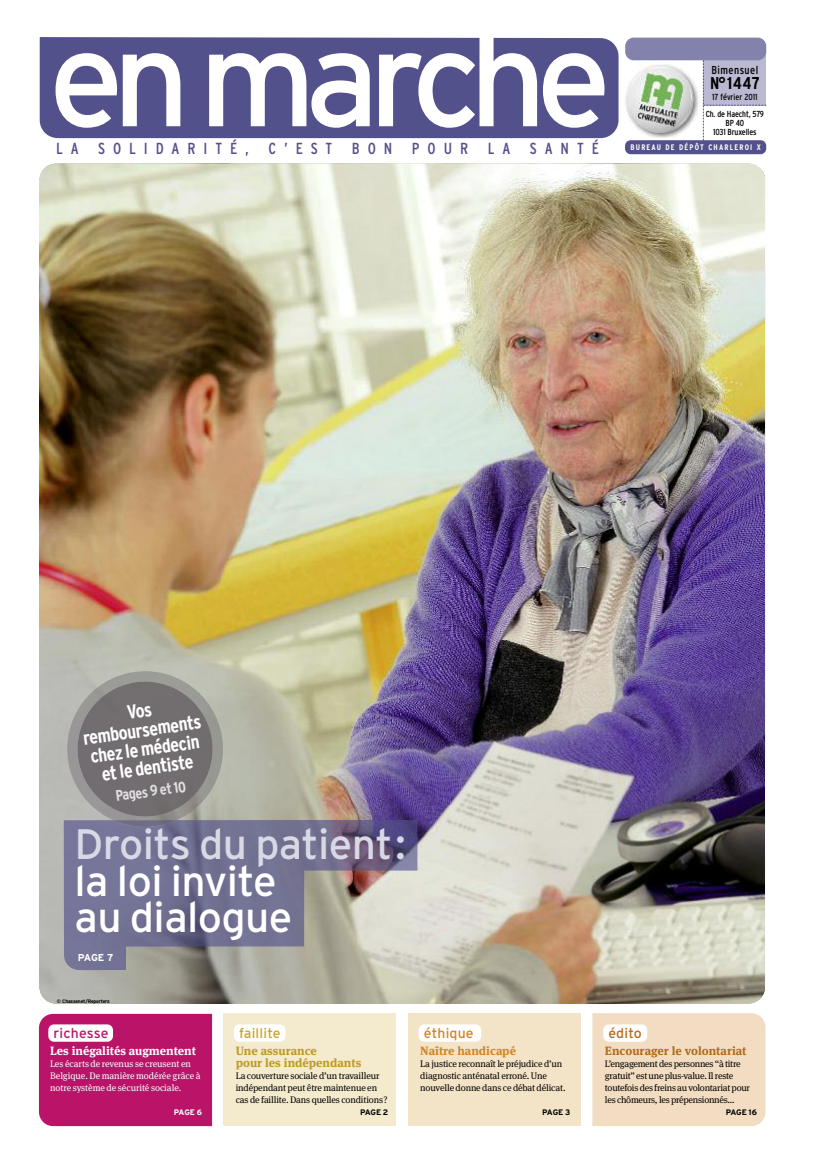
<style>
.page{position:relative;width:823px;height:1163px;background:#fff}
.page>*{position:absolute;margin:0;border:0;box-sizing:border-box;transform-origin:0 0}
.t1{font:136.3px "Interstate";letter-spacing:-.085em;color:#fff}
.t2{font:42.5px/36.4px "Interstate";letter-spacing:-.015em;color:#fff}
.t3{font:42.5px "Interstate";letter-spacing:-.015em;color:#d9d9e6}
.t4{font:700 condensed 19.5px/19px "Interstate";color:#fff;text-align:center}
.t5{font:700 condensed 17.1px "Interstate";color:#000}
.t6{font:condensed 16px "Interstate";letter-spacing:.495em;color:#53518c}
.t7{font:700 condensed 15.3px "Interstate";color:#e0dfe0}
.t8{font:14px "Interstate";letter-spacing:.015em;color:#ba1469}
.t9{font:14px "Interstate";letter-spacing:.015em;color:#cba326}
.t10{font:14px "Interstate";letter-spacing:.015em;color:#d28424}
.t11{font:14px "Interstate";letter-spacing:.015em;color:#b06c1d}
.t12{font:700 12px/12px "Meta Serif";color:#be9924}
.t13{font:700 12px "Meta Serif";color:#fff}
.t14{font:700 12px "Meta Serif";color:#b06c1d}
.t15{font:700 12px "Meta Serif";color:#d28424}
.t16{font:condensed 11.5px "Interstate";letter-spacing:.035em;color:#000}
.t17{font:700 10px "Interstate";color:#fff}
.t18{font:9.4px/12px "Meta Serif";letter-spacing:-.015em;color:#000}
.t19{font:9.4px/12px "Meta Serif";letter-spacing:-.005em;color:#fff}
.t20{font:condensed 8.7px/17px "Interstate";letter-spacing:-.015em;color:#000;text-align:center}
.t21{font:700 condensed 8px "Interstate";letter-spacing:.145em;color:#fff}
.t22{font:700 8px "Interstate";letter-spacing:-.03em;color:#000}
.t23{font:700 8px "Interstate";color:#fff}
.t24{font:700 5px "Interstate";letter-spacing:-.04em;color:#000}
</style>
<div class="page">
<img style="left:39px;top:163px;width:726px;height:840px;border-radius:17px">
<div style="left:39px;top:1013px;width:173px;height:112px;background:#ba1469"></div>
<div style="left:223px;top:1013px;width:173px;height:112px;background:#f4ebcf"></div>
<div style="left:408px;top:1013px;width:172px;height:112px;background:#f4e4c7"></div>
<div style="left:592px;top:1013px;width:173px;height:112px;background:#f3ddc2"></div>
<div style="left:48px;top:1024px;width:65px;height:17px;background:#fff;border-radius:6px"></div>
<div style="left:234px;top:1024px;width:51px;height:17px;background:#fff;border-radius:6px"></div>
<div style="left:418px;top:1024px;width:63px;height:17px;background:#fff;border-radius:6px"></div>
<div style="left:603px;top:1024px;width:44px;height:17px;background:#fff;border-radius:6px"></div>
<div style="left:624px;top:140px;width:141px;height:14px;background:#53518c;border-radius:6px"></div>
<img style="left:625px;top:64px;width:74px;height:74px">
<div style="left:40px;top:37px;width:578px;height:101px;background:#53518c"></div>
<div style="left:625px;top:38px;width:140px;height:22px;background:#8382ac;border-radius:9px"></div>
<svg style="left:702px;top:60px;width:63px;height:80px"></svg>
<img style="left:64px;top:819px;width:353px;height:150px">
<img style="left:67px;top:671px;width:156px;height:149px">
<img style="left:113px;top:820px;width:64px;height:7px">
<img style="left:77px;top:681px;width:135px;height:135px">
<h1 class="t1" style="left:49px;top:-1px;width:564px">enmarche</h1>
<h3 class="t6" style="left:56px;top:139px;width:544px">LA SOLIDARITÉ, C’EST BON POUR LA SANTÉ</h3>
<p class="t16" style="left:711px;top:63px;width:48px">Bimensuel</p>
<h3 class="t5" style="left:709px;top:73px;width:51px">N°1447</h3>
<p class="t20" style="left:705px;top:88px;width:60px">17 février 2011<br>Ch. de Haecht, 579</p>
<p class="t20" style="left:712px;top:118px;width:45px;line-height:9px">BP 40<br>1031 Bruxelles</p>
<p class="t21" style="left:630px;top:142px;width:132px">BUREAU DE DÉPÔT CHARLEROI X</p>
<h3 class="t4" style="left:79px;top:709px;width:121px;rotate:-8deg">Vos remboursements chez le médecin et le dentiste</h3>
<h3 class="t7" style="left:114px;top:787px;width:73px;rotate:-8deg">Pages 9 et 10</h3>
<h2 class="t3" style="left:74px;top:819px;width:332px">Droits du patient:</h2>
<h2 class="t2" style="left:74px;top:862px;width:219px">la loi invite au dialogue</h2>
<p class="t17" style="left:78px;top:951px;width:37px">PAGE 7</p>
<p class="t24" style="left:57px;top:997px;width:54px">© Chassenet/Reporters</p>
<h3 class="t8" style="left:53px;top:1024px;width:57px">richesse</h3>
<p class="t13" style="left:50px;top:1046px;width:147px">Les inégalités augmentent</p>
<p class="t19" style="left:50px;top:1058px;width:152px">Les écarts de revenus se creusent en<br>Belgique. De manière modérée grâce à notre système de sécurité sociale.</p>
<p class="t23" style="left:174px;top:1107px;width:30px">PAGE 6</p>
<h3 class="t9" style="left:239px;top:1024px;width:43px">faillite</h3>
<p class="t12" style="left:235px;top:1045px;width:127px">Une assurance<br>pour les indépendants</p>
<p class="t18" style="left:235px;top:1070px;width:153px">La couverture sociale d’un travailleur indépendant peut être maintenue en cas de faillite. Dans quelles conditions?</p>
<p class="t22" style="left:360px;top:1107px;width:30px">PAGE 2</p>
<h3 class="t10" style="left:423px;top:1024px;width:51px">éthique</h3>
<p class="t15" style="left:420px;top:1046px;width:97px">Naître handicapé</p>
<p class="t18" style="left:420px;top:1058px;width:147px">La justice reconnaît le préjudice d’un diagnostic anténatal erroné. Une nouvelle donne dans ce débat délicat.</p>
<p class="t22" style="left:542px;top:1107px;width:30px">PAGE 3</p>
<h3 class="t11" style="left:608px;top:1024px;width:35px">édito</h3>
<p class="t14" style="left:604px;top:1046px;width:143px">Encourager le volontariat</p>
<p class="t18" style="left:604px;top:1058px;width:146px">L’engagement des personnes “à titre gratuit” est une plus-value. Il reste toutefois des freins au volontariat pour les chômeurs, les prépensionnés…</p>
<p class="t22" style="left:725px;top:1107px;width:33px">PAGE 16</p>
</div>
